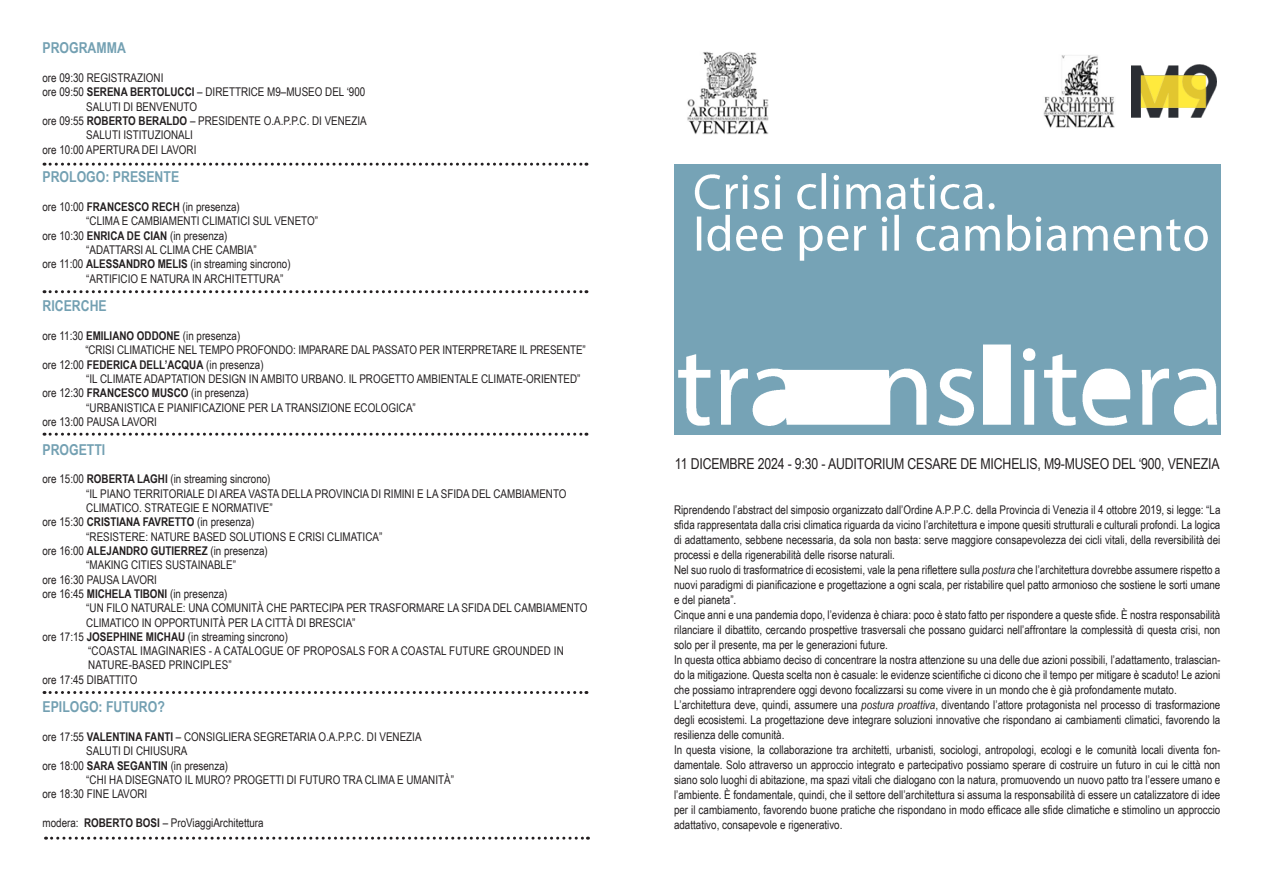
<style>
.page{position:relative;width:1263px;height:893px;background:#fff}
.page>*{position:absolute;margin:0;border:0;box-sizing:border-box;transform-origin:0 0}
.t1{font:15px "Arial Narrow";letter-spacing:-.01em;color:#231f20}
.t2{font:700 15px "Arial Narrow";color:#73a0b2}
.t3{font:12px/15px "Arial Narrow";color:#231f20;text-align:justify}
.s1{font-weight:700}
.s2{font-style:italic}
</style>
<div class="page">
<div style="left:674px;top:164px;width:546px;height:270px;background:#76a3b6"></div>
<svg style="left:44px;top:163px;width:543px;height:3px"></svg>
<svg style="left:44px;top:290px;width:543px;height:3px"></svg>
<svg style="left:44px;top:433px;width:543px;height:3px"></svg>
<svg style="left:44px;top:691px;width:543px;height:3px"></svg>
<svg style="left:46px;top:837px;width:542px;height:3px"></svg>
<img style="left:678px;top:344px;width:540px;height:82px">
<img style="left:687px;top:51px;width:82px;height:84px">
<img style="left:1043px;top:55px;width:72px;height:73px">
<img style="left:1131px;top:64px;width:85px;height:53px">
<img style="left:694px;top:173px;width:514px;height:88px">
<div style="left:775px;top:338px;width:66px;height:17px;background:#76a3b6"></div>
<div style="left:914px;top:254px;width:66px;height:17px;background:#76a3b6"></div>
<p class="t2" style="left:43px;top:37px;width:85px">PROGRAMMA</p>
<p class="t3" style="left:43px;top:70px;width:122px">ore 09:30 REGISTRAZIONI</p>
<p class="t3" style="left:43px;top:84px;width:324px">ore 09:50 <span class="s1">SERENA BERTOLUCCI</span> – DIRETTRICE M9–MUSEO DEL ‘900</p>
<p class="t3" style="left:86px;top:99px;width:112px">SALUTI DI BENVENUTO</p>
<p class="t3" style="left:43px;top:113px;width:326px">ore 09:55 <span class="s1">ROBERTO BERALDO</span> – PRESIDENTE O.A.P.P.C. DI VENEZIA</p>
<p class="t3" style="left:86px;top:127px;width:108px">SALUTI ISTITUZIONALI</p>
<p class="t3" style="left:43px;top:142px;width:155px">ore 10:00 APERTURA DEI LAVORI</p>
<p class="t2" style="left:43px;top:166px;width:138px">PROLOGO: PRESENTE</p>
<p class="t3" style="left:43px;top:199px;width:199px">ore 10:00 <span class="s1">FRANCESCO RECH</span> (in presenza)</p>
<p class="t3" style="left:86px;top:213px;width:233px">“CLIMA E CAMBIAMENTI CLIMATICI SUL VENETO”</p>
<p class="t3" style="left:43px;top:227px;width:187px">ore 10:30 <span class="s1">ENRICA DE CIAN</span> (in presenza)</p>
<p class="t3" style="left:86px;top:242px;width:172px">“ADATTARSI AL CLIMA CHE CAMBIA”</p>
<p class="t3" style="left:43px;top:256px;width:250px">ore 11:00 <span class="s1">ALESSANDRO MELIS</span> (in streaming sincrono)</p>
<p class="t3" style="left:86px;top:270px;width:199px">“ARTIFICIO E NATURA IN ARCHITETTURA”</p>
<p class="t2" style="left:43px;top:295px;width:66px">RICERCHE</p>
<p class="t3" style="left:43px;top:328px;width:199px">ore 11:30 <span class="s1">EMILIANO ODDONE</span> (in presenza)</p>
<p class="t3" style="left:85px;top:342px;width:502px">“CRISI CLIMATICHE NEL TEMPO PROFONDO: IMPARARE DAL PASSATO PER INTERPRETARE IL PRESENTE”</p>
<p class="t3" style="left:43px;top:356px;width:223px">ore 12:00 <span class="s1">FEDERICA DELL’ACQUA</span> (in presenza)</p>
<p class="t3" style="left:86px;top:371px;width:496px">“IL CLIMATE ADAPTATION DESIGN IN AMBITO URBANO. IL PROGETTO AMBIENTALE CLIMATE-ORIENTED”</p>
<p class="t3" style="left:43px;top:385px;width:208px">ore 12:30 <span class="s1">FRANCESCO MUSCO</span> (in presenza)</p>
<p class="t3" style="left:86px;top:399px;width:331px">“URBANISTICA E PIANIFICAZIONE PER LA TRANSIZIONE ECOLOGICA”</p>
<p class="t3" style="left:43px;top:414px;width:116px">ore 13:00 PAUSA LAVORI</p>
<p class="t2" style="left:43px;top:438px;width:64px">PROGETTI</p>
<p class="t3" style="left:43px;top:471px;width:230px">ore 15:00 <span class="s1">ROBERTA LAGHI</span> (in streaming sincrono)</p>
<p class="t3" style="left:86px;top:485px;width:482px">“IL PIANO TERRITORIALE DI AREA VASTA DELLA PROVINCIA DI RIMINI E LA SFIDA DEL CAMBIAMENTO</p>
<p class="t3" style="left:86px;top:500px;width:188px">CLIMATICO. STRATEGIE E NORMATIVE”</p>
<p class="t3" style="left:43px;top:514px;width:214px">ore 15:30 <span class="s1">CRISTIANA FAVRETTO</span> (in presenza)</p>
<p class="t3" style="left:86px;top:528px;width:297px">“RESISTERE: NATURE BASED SOLUTIONS E CRISI CLIMATICA”</p>
<p class="t3" style="left:43px;top:543px;width:227px">ore 16:00 <span class="s1">ALEJANDRO GUTIERREZ</span> (in presenza)</p>
<p class="t3" style="left:86px;top:557px;width:151px">“MAKING CITIES SUSTAINABLE”</p>
<p class="t3" style="left:43px;top:571px;width:116px">ore 16:30 PAUSA LAVORI</p>
<p class="t3" style="left:43px;top:586px;width:187px">ore 16:45 <span class="s1">MICHELA TIBONI</span> (in presenza)</p>
<p class="t3" style="left:86px;top:600px;width:503px">“UN FILO NATURALE: UNA COMUNITÀ CHE PARTECIPA PER TRASFORMARE LA SFIDA DEL CAMBIAMENTO</p>
<p class="t3" style="left:86px;top:614px;width:271px">CLIMATICO IN OPPORTUNITÀ PER LA CITTÀ DI BRESCIA”</p>
<p class="t3" style="left:43px;top:629px;width:247px">ore 17:15 <span class="s1">JOSEPHINE MICHAU</span> (in streaming sincrono)</p>
<p class="t3" style="left:88px;top:643px;width:477px">“COASTAL IMAGINARIES - A CATALOGUE OF PROPOSALS FOR A COASTAL FUTURE GROUNDED IN</p>
<p class="t3" style="left:88px;top:657px;width:145px">NATURE-BASED PRINCIPLES”</p>
<p class="t3" style="left:43px;top:672px;width:96px">ore 17:45 DIBATTITO</p>
<p class="t2" style="left:43px;top:696px;width:124px">EPILOGO: FUTURO?</p>
<p class="t3" style="left:43px;top:729px;width:381px">ore 17:55 <span class="s1">VALENTINA FANTI</span> – CONSIGLIERA SEGRETARIA O.A.P.P.C. DI VENEZIA</p>
<p class="t3" style="left:86px;top:743px;width:103px">SALUTI DI CHIUSURA</p>
<p class="t3" style="left:43px;top:758px;width:187px">ore 18:00 <span class="s1">SARA SEGANTIN</span> (in presenza)</p>
<p class="t3" style="left:86px;top:772px;width:369px">“CHI HA DISEGNATO IL MURO? PROGETTI DI FUTURO TRA CLIMA E UMANITÀ”</p>
<p class="t3" style="left:43px;top:786px;width:106px">ore 18:30 FINE LAVORI</p>
<p class="t3" style="left:43px;top:815px;width:223px">modera: <span class="s1">ROBERTO BOSI</span> – ProViaggiArchitettura</p>
<p class="t1" style="left:675px;top:453px;width:546px">11 DICEMBRE 2024 - 9:30 - AUDITORIUM CESARE DE MICHELIS, M9-MUSEO DEL ‘900, VENEZIA</p>
<p class="t3" style="left:674px;top:502px;width:548px">Riprendendo l’abstract del simposio organizzato dall’Ordine A.P.P.C. della Provincia di Venezia il 4 ottobre 2019, si legge: “La sfida rappresentata dalla crisi climatica riguarda da vicino l’architettura e impone quesiti strutturali e culturali profondi. La logica di adattamento, sebbene necessaria, da sola non basta: serve maggiore consapevolezza dei cicli vitali, della reversibilità dei processi e della rigenerabilità delle risorse naturali.</p>
<p class="t3" style="left:674px;top:562px;width:548px">Nel suo ruolo di trasformatrice di ecosistemi, vale la pena riflettere sulla <span class="s2">postura</span> che l’architettura dovrebbe assumere rispetto a nuovi paradigmi di pianificazione e progettazione a ogni scala, per ristabilire quel patto armonioso che sostiene le sorti umane e del pianeta”.</p>
<p class="t3" style="left:674px;top:607px;width:548px">Cinque anni e una pandemia dopo, l’evidenza è chiara: poco è stato fatto per rispondere a queste sfide. È nostra responsabilità rilanciare il dibattito, cercando prospettive trasversali che possano guidarci nell’affrontare la complessità di questa crisi, non solo per il presente, ma per le generazioni future.</p>
<p class="t3" style="left:674px;top:652px;width:548px">In questa ottica abbiamo deciso di concentrare la nostra attenzione su una delle due azioni possibili, l’adattamento, tralascian&shy;do la mitigazione. Questa scelta non è casuale: le evidenze scientifiche ci dicono che il tempo per mitigare è scaduto! Le azioni che possiamo intraprendere oggi devono focalizzarsi su come vivere in un mondo che è già profondamente mutato.</p>
<p class="t3" style="left:674px;top:697px;width:548px">L’architettura deve, quindi, assumere una <span class="s2">postura proattiva</span>, diventando l’attore protagonista nel processo di trasformazione degli ecosistemi. La progettazione deve integrare soluzioni innovative che rispondano ai cambiamenti climatici, favorendo la resilienza delle comunità.</p>
<p class="t3" style="left:674px;top:742px;width:548px">In questa visione, la collaborazione tra architetti, urbanisti, sociologi, antropologi, ecologi e le comunità locali diventa fon&shy;damentale. Solo attraverso un approccio integrato e partecipativo possiamo sperare di costruire un futuro in cui le città non siano solo luoghi di abitazione, ma spazi vitali che dialogano con la natura, promuovendo un nuovo patto tra l’essere umano e l’ambiente. È fondamentale, quindi, che il settore dell’architettura si assuma la responsabilità di essere un catalizzatore di idee per il cambiamento, favorendo buone pratiche che rispondano in modo efficace alle sfide climatiche e stimolino un approccio adattativo, consapevole e rigenerativo.</p>
</div>
